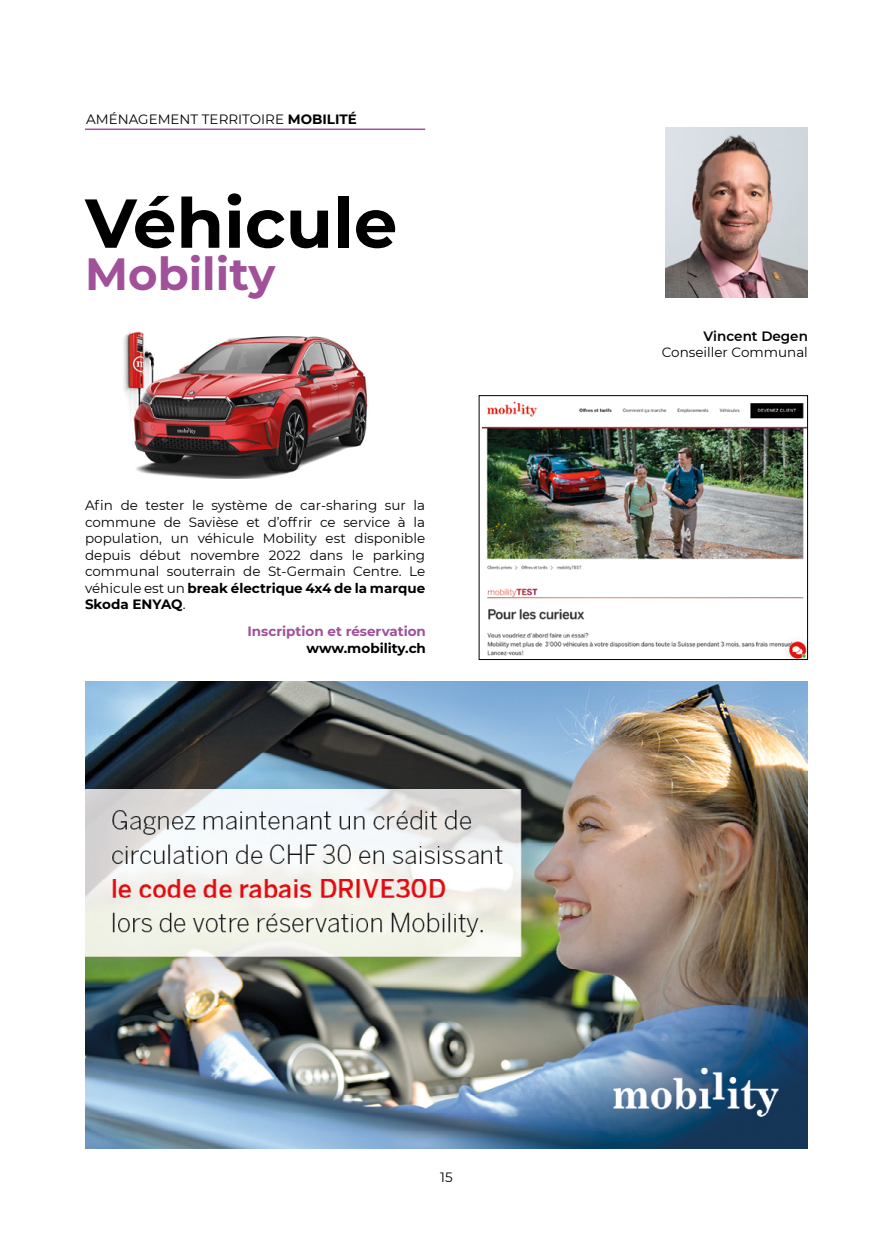
<style>
.page{position:relative;width:893px;height:1234px;background:#fff}
.page>*{position:absolute;margin:0;border:0;box-sizing:border-box;transform-origin:0 0}
.t1{font:700 69px "Montserrat";color:#000}
.t2{font:700 45px "Montserrat";color:#a05199}
.t3{font:13.5px/16.5px "Montserrat";color:#000;text-align:justify}
.t4{font:700 13.5px "Montserrat";color:#a05199}
.t5{font:700 13.5px "Montserrat";color:#000}
.t6{font:600 13.5px "Montserrat";color:#000}
.s1{font-weight:700}
</style>
<div class="page">
<img style="left:123px;top:331px;width:245px;height:147px">
<hr style="left:85px;top:128px;width:340px;height:2px;background:#a05199">
<img style="left:666px;top:128px;width:141px;height:170px">
<img style="left:483px;top:401px;width:323px;height:256px">
<div style="left:479px;top:395px;width:329px;height:264px;border:1px solid #000"></div>
<img style="left:85px;top:681px;width:722px;height:467px">
<p class="t3" style="left:86px;top:110px;width:272px">AMÉNAGEMENT TERRITOIRE <span class="s1">MOBILITÉ</span></p>
<h1 class="t1" style="left:85px;top:173px;width:314px">Véhicule</h1>
<h2 class="t2" style="left:85px;top:241px;width:192px">Mobility</h2>
<p class="t3" style="left:85px;top:496px;width:342px">Afin de tester le système de car-sharing sur la commune de Savièse et d’offrir ce service à la population, un véhicule Mobility est disponible depuis début novembre 2022 dans le parking communal souterrain de St-Germain Centre. Le véhicule est un <span class="s1">break électrique 4x4 de la marque Skoda ENYAQ</span>.</p>
<p class="t4" style="left:248px;top:621px;width:180px">Inscription et réservation</p>
<p class="t5" style="left:307px;top:638px;width:121px">www.mobility.ch</p>
<p class="t3" style="left:440px;top:1168px;width:14px">15</p>
<p class="t6" style="left:704px;top:326px;width:106px">Vincent Degen</p>
<p class="t3" style="left:662px;top:343px;width:148px">Conseiller Communal</p>
</div>
